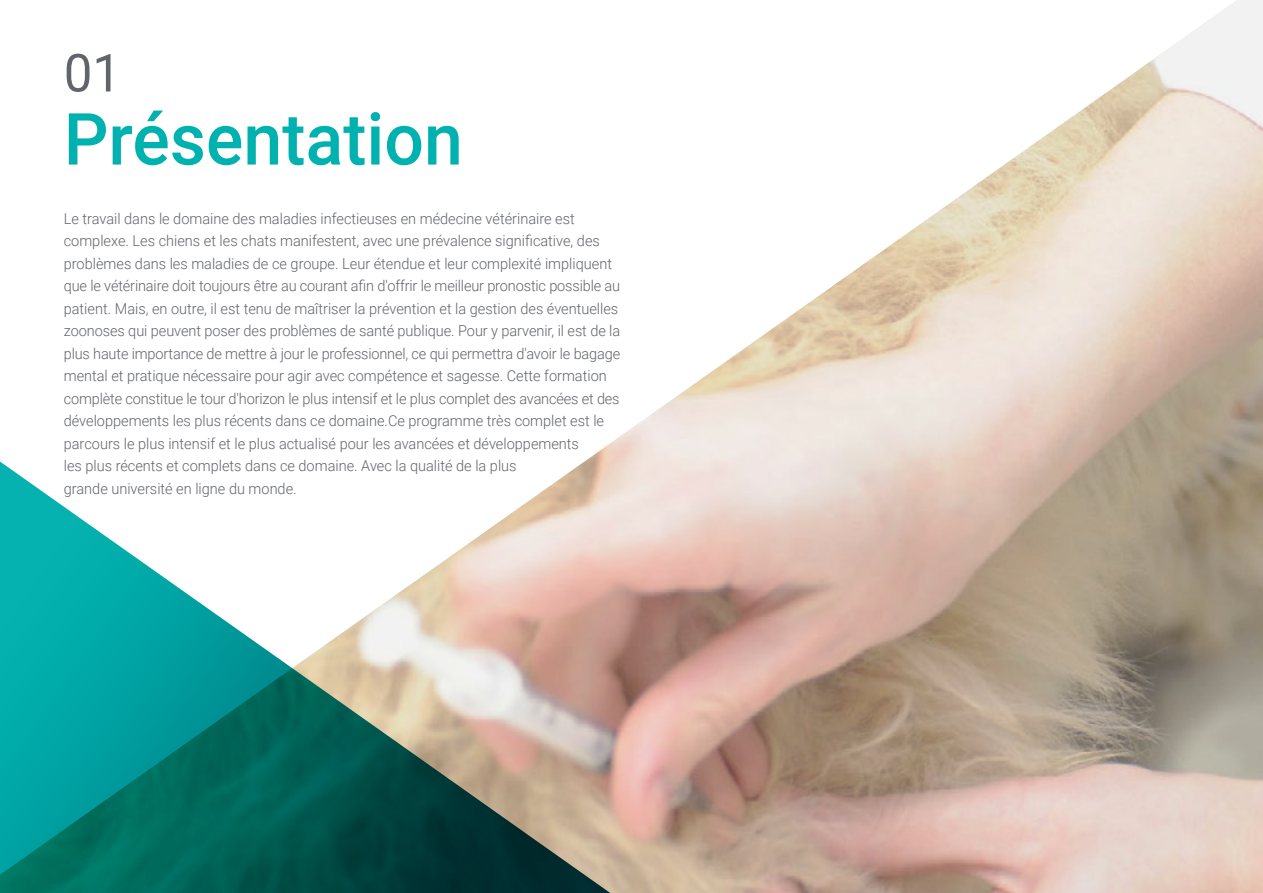
<style>
.page{position:relative;width:1263px;height:893px;background:#fff}
.page>*{position:absolute;margin:0;border:0;box-sizing:border-box;transform-origin:0 0}
.t1{font:500 72px "Roboto";color:#00b2af}
.t2{font:52.5px "Roboto";color:#61646a}
.t3{font:300 15px/22.5px "Roboto";color:#61646a}
</style>
<div class="page">
<img style="left:607px;top:0;width:656px;height:893px">
<svg style="left:0;top:446px;width:640px;height:447px"></svg>
<h2 class="t2" style="left:64px;top:36px;width:59px">01</h2>
<h1 class="t1" style="left:64px;top:89px;width:401px">Présentation</h1>
<p class="t3" style="left:64px;top:207px;width:558px">Le travail dans le domaine des maladies infectieuses en médecine vétérinaire est complexe. Les chiens et les chats manifestent, avec une prévalence significative, des problèmes dans les maladies de ce groupe. Leur étendue et leur complexité impliquent que le vétérinaire doit toujours être au courant afin d'offrir le meilleur pronostic possible au patient. Mais, en outre, il est tenu de maîtriser la prévention et la gestion des éventuelles zoonoses qui peuvent poser des problèmes de santé publique. Pour y parvenir, il est de la plus haute importance de mettre à jour le professionnel, ce qui permettra d'avoir le bagage mental et pratique nécessaire pour agir avec compétence et sagesse. Cette formation complète constitue le tour d'horizon le plus intensif et le plus complet des avancées et des développements les plus récents dans ce domaine.Ce programme très complet est le parcours le plus intensif et le plus actualisé pour les avancées et développements<br>les plus récents et complets dans ce domaine. Avec la qualité de la plus<br>grande université en ligne du monde.</p>
</div>
